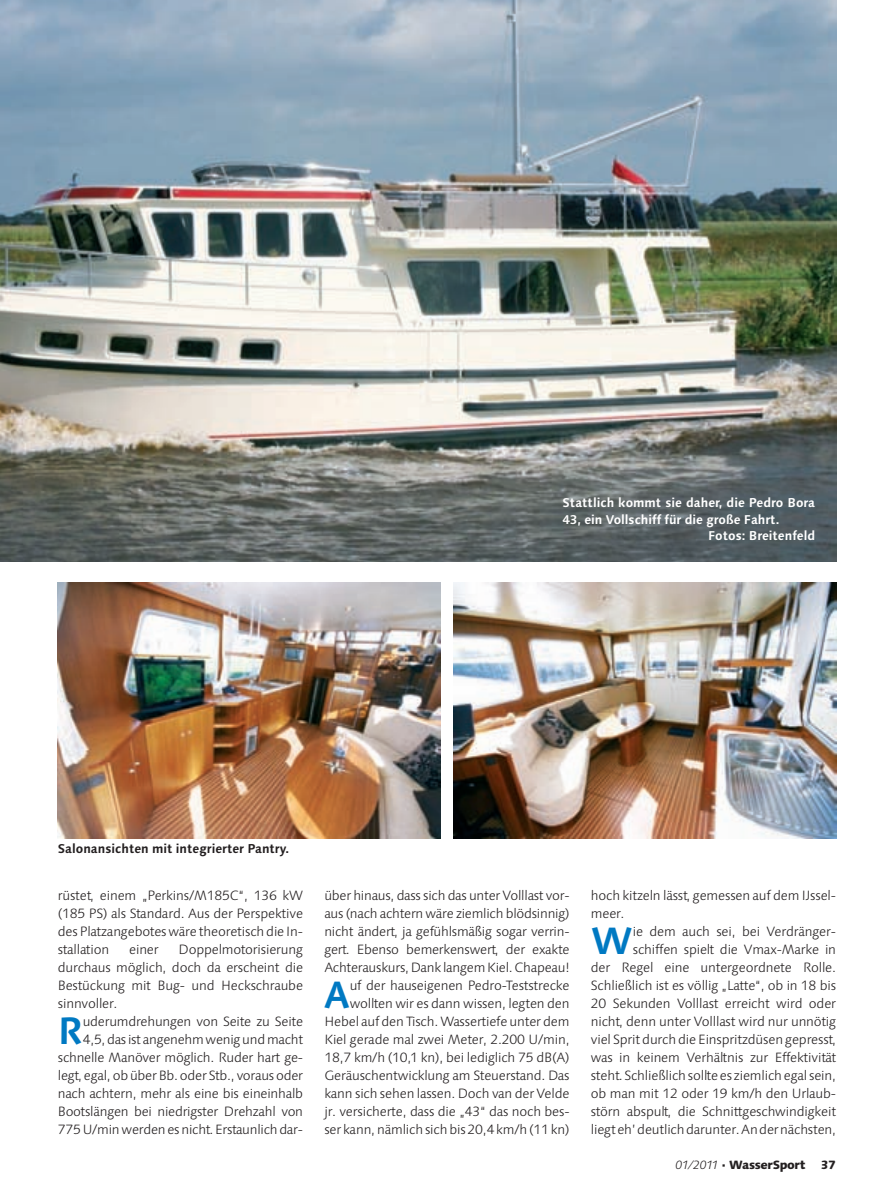
<style>
.page{position:relative;width:893px;height:1190px;background:#fff}
.page>*{position:absolute;margin:0;border:0;box-sizing:border-box;transform-origin:0 0}
.t1{font:700 37.95px "Linotype Syntax";color:#0079c2}
.t2{font:300 13.5px/18px "Linotype Syntax";letter-spacing:-.01em;color:#231f20;text-align:justify}
.t3{font:700 12.75px "Linotype Syntax";color:#fff}
.t4{font:700 12.75px "Linotype Syntax";color:#231f20}
.t5{font:800 12px "Linotype Syntax";letter-spacing:-.035em;color:#231f20}
.s1{font-weight:300;font-style:italic}
</style>
<div class="page">
<img style="left:0;top:0;width:836px;height:562px">
<img style="left:58px;top:583px;width:383px;height:255px">
<img style="left:453px;top:583px;width:383px;height:255px">
<p class="t3" style="left:562px;top:497px;width:254px">Stattlich kommt sie daher, die Pedro Bora</p>
<p class="t3" style="left:562px;top:514px;width:218px">43, ein Vollschiff für die große Fahrt.</p>
<p class="t3" style="left:708px;top:530px;width:108px">Fotos: Breitenfeld</p>
<p class="t4" style="left:58px;top:843px;width:233px">Salonansichten mit integrierter Pantry.</p>
<p class="t2" style="left:58px;top:888px;width:247px">rüstet, einem „Perkins/M185C“, 136 kW (185 PS) als Standard. Aus der Perspektive des Platzangebotes wäre theoretisch die In&shy;stallation</p>
<p class="t2" style="left:58px;top:942px;width:247px;text-indent:121px">Doppelmotorisierung durchaus möglich, doch da erscheint die Bestückung mit Bug- und Heckschraube sinnvoller.</p>
<p class="t1" style="left:58px;top:1015px;width:27px">R</p>
<p class="t2" style="left:129px;top:942px;width:31px">einer</p>
<p class="t2" style="left:58px;top:1014px;width:247px;text-align:right">uderumdrehungen von Seite zu Seite 4,5, das ist angenehm wenig und macht schnelle Manöver möglich. Ruder hart ge&shy;legt, egal, ob über Bb. oder Stb., voraus oder nach achtern, mehr als eine bis eineinhalb Bootslängen bei niedrigster Drehzahl von 775 U/min werden es nicht. Erstaunlich dar-</p>
<p class="t2" style="left:324px;top:888px;width:247px">über hinaus, dass sich das unter Volllast vor&shy;aus (nach achtern wäre ziemlich blödsinnig) nicht ändert, ja gefühlsmäßig sogar verrin&shy;gert. Ebenso bemerkenswert, der exakte Achterauskurs, Dank langem Kiel. Chapeau!</p>
<p class="t1" style="left:324px;top:979px;width:27px">A</p>
<p class="t2" style="left:324px;top:978px;width:247px;text-align:right">uf der hauseigenen Pedro-Teststrecke wollten wir es dann wissen, legten den Hebel auf den Tisch. Wassertiefe unter dem Kiel gerade mal zwei Meter, 2.200 U/min, 18,7 km/h (10,1 kn), bei lediglich 75 dB(A)<br>Geräuschentwicklung am Steuerstand. Das kann sich sehen lassen. Doch van der Velde jr. versicherte, dass die „43“ das noch bes&shy;ser kann, nämlich sich bis 20,4 km/h (11 kn)</p>
<p class="t2" style="left:591px;top:888px;width:247px">hoch kitzeln lässt, gemessen auf dem IJssel&shy;meer.</p>
<p class="t1" style="left:591px;top:925px;width:44px">W</p>
<p class="t2" style="left:591px;top:924px;width:247px;text-align:right">ie dem auch sei, bei Verdränger&shy;schiffen spielt die Vmax-Marke in<br>der Regel eine untergeordnete Rolle.<br>Schließlich ist es völlig „Latte“, ob in 18 bis 20 Sekunden Volllast erreicht wird oder nicht, denn unter Volllast wird nur unnötig viel Sprit durch die Einspritzdüsen gepresst, was in keinem Verhältnis zur Effektivität steht. Schließlich sollte es ziemlich egal sein, ob man mit 12 oder 19 km/h den Urlaub&shy;störn abspult, die Schnittgeschwindigkeit liegt eh’ deutlich darunter. An der nächsten,</p>
<p class="t5" style="left:675px;top:1160px;width:132px"><span class="s1">01/2011</span> · WasserSport</p>
<p class="t5" style="left:821px;top:1160px;width:17px">37</p>
</div>
